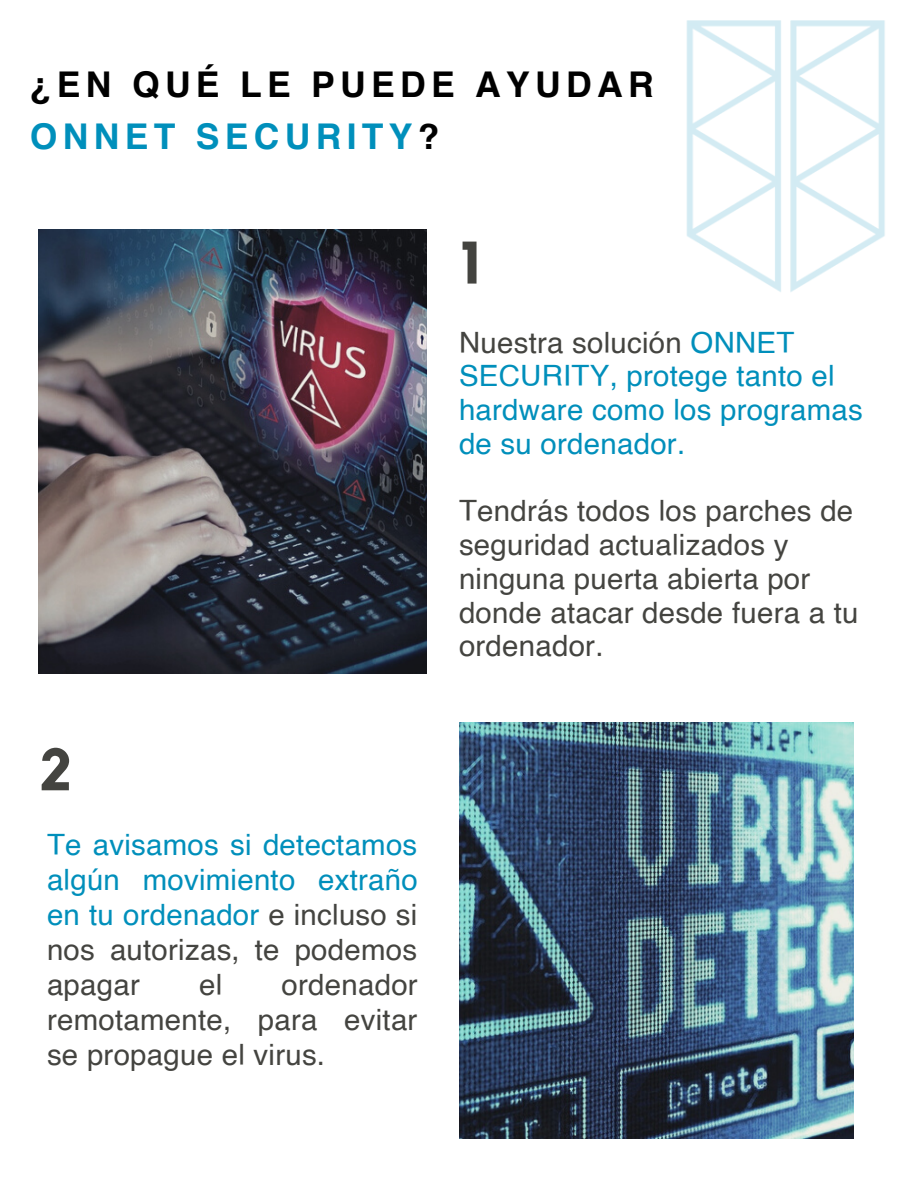
<style>
.page{position:relative;width:918px;height:1188px;background:#fff}
.page>*{position:absolute;margin:0;border:0;box-sizing:border-box;transform-origin:0 0}
.t1{font:700 59.25px "Kollektif";color:#444440}
.t2{font:700 35.55px "Helvetica";letter-spacing:.15em;color:#000}
.t3{font:700 35.55px "Helvetica";letter-spacing:.15em;color:#008fbb}
.t4{font:29.4px/34.8px "Helvetica";letter-spacing:.01em;color:#008fbb}
.t5{font:29.4px/33.8px "Helvetica";letter-spacing:.01em;color:#444440}
.s1{color:#000}
.s2{color:#444440}
</style>
<div class="page">
<img style="left:39px;top:230px;width:388px;height:443px">
<img style="left:459px;top:722px;width:395px;height:417px">
<img style="left:686px;top:20px;width:199px;height:272px">
<p class="t2" style="left:30px;top:69px;width:625px">¿EN QUÉ LE PUEDE AYUDAR</p>
<p class="t3" style="left:30px;top:122px;width:411px">ONNET SECURITY<span class="s1">?</span></p>
<p class="t1" style="left:459px;top:236px;width:23px">1</p>
<p class="t4" style="left:459px;top:328px;width:405px;line-height:33.8px"><span class="s2">Nuestra solución</span> ONNET<br>SECURITY, protege tanto el hardware como los programas de su ordenador.</p>
<p class="t1" style="left:39px;top:742px;width:35px">2</p>
<p class="t4" style="left:47px;top:830px;width:372px;text-align:justify">Te avisamos si detectamos algún movimiento extraño en tu ordenador <span class="s2">e incluso si nos autorizas, te podemos apagar</span></p>
<p class="t5" style="left:47px;top:970px;width:372px;line-height:34.8px;text-align:justify;text-indent:235px">ordenador remotamente, para evitar se propague el virus.</p>
<p class="t5" style="left:199px;top:970px;width:25px">el</p>
<p class="t5" style="left:459px;top:497px;width:401px">Tendrás todos los parches de seguridad actualizados y ninguna puerta abierta por donde atacar desde fuera a tu ordenador.</p>
</div>
